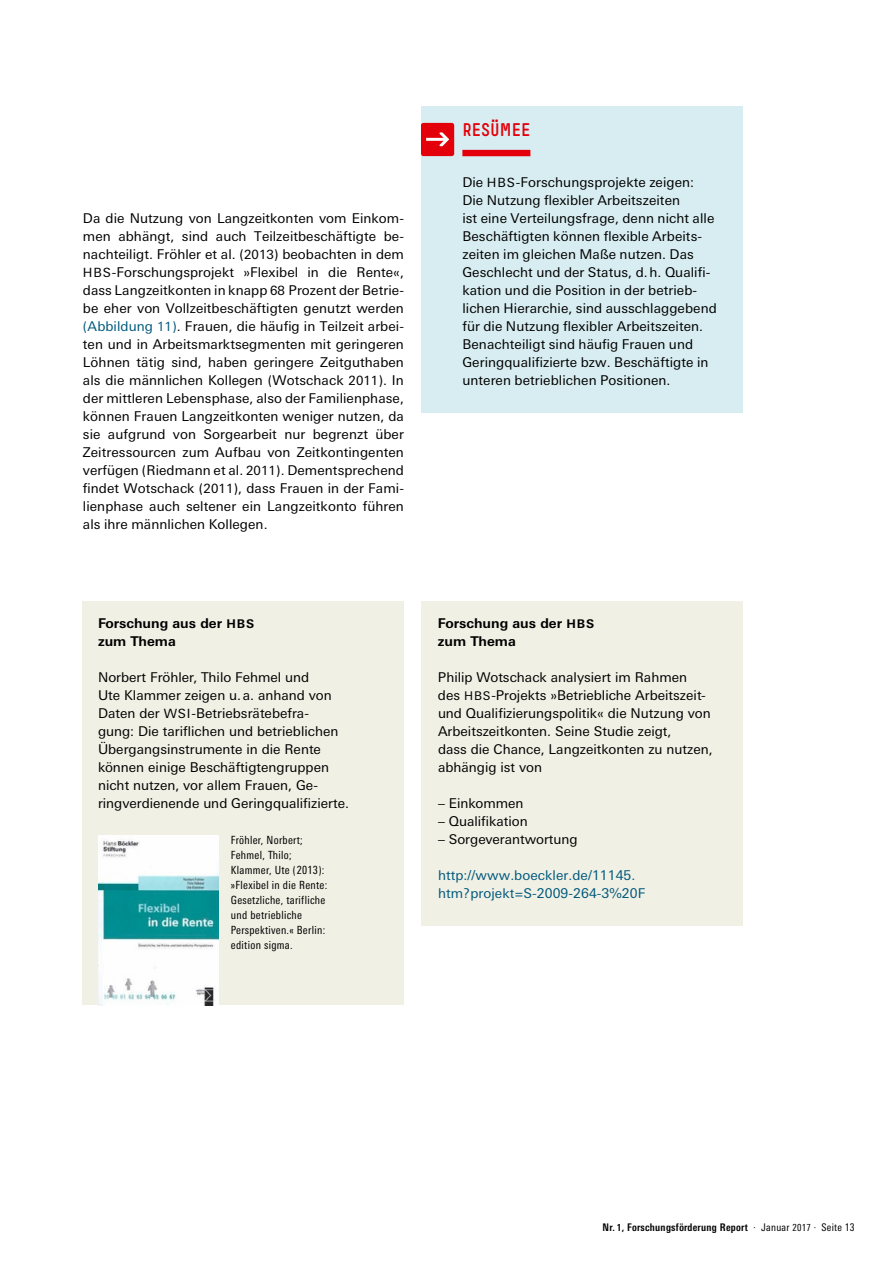
<style>
.page{position:relative;width:893px;height:1263px;background:#fff}
.page>*{position:absolute;margin:0;border:0;box-sizing:border-box;transform-origin:0 0}
.t1{font:18px "Simple HBS";color:#e3000b}
.t2{font:13.5px/18px "Univers Next Pro";color:#000}
.t3{font:13.5px/18px "Univers Next Pro";letter-spacing:.005em;color:#00597c}
.t4{font:700 13.5px/18px "Univers Next Pro";color:#000}
.t5{font:condensed 11.25px/15px "Univers Next Pro";letter-spacing:.025em;color:#000}
.t6{font:700 condensed 10.5px "Univers Next Pro";letter-spacing:.025em;color:#000}
.s1{font-size:12.75px}
.s2{color:#00597c}
.s3{font-size:12.75px;color:#00597c}
.s4{font-size:12px}
.s5{font-size:9.75px}
.s6{font-weight:400}
.s7{font-weight:400;font-size:9.75px}
</style>
<div class="page">
<div style="left:421px;top:601px;width:321px;height:324px;background:#f1f0e5"></div>
<div style="left:83px;top:601px;width:321px;height:404px;background:#f1f0e5"></div>
<img style="left:98px;top:836px;width:120px;height:170px">
<div style="left:421px;top:106px;width:321px;height:306px;background:#d8edf1"></div>
<div style="left:462px;top:150px;width:68px;height:6px;background:#e3000b"></div>
<div style="left:421px;top:123px;width:33px;height:33px;background:#e3000b;border-radius:2px"></div>
<svg style="left:426px;top:132px;width:23px;height:14px"></svg>
<hr style="left:0;top:0;width:1px;height:1263px;background:#000">
<p class="t2" style="left:83px;top:210px;width:323px;text-align:justify">Da die Nutzung von Langzeitkonten vom Einkom&shy;men abhängt, sind auch Teilzeitbeschäftigte be&shy;nachteiligt. Fröhler et al. (<span class="s1">2013</span>) beobachten in dem <span class="s1">HBS</span>-Forschungsprojekt »Flexibel in die Rente«, dass Langzeitkonten in knapp <span class="s1">68</span> Prozent der Betrie&shy;be eher von Vollzeitbeschäftigten genutzt werden <span class="s2">(Abbildung</span> <span class="s3">11</span><span class="s2">)</span>. Frauen, die häufig in Teilzeit arbei&shy;ten und in Arbeitsmarktsegmenten mit geringeren Löhnen tätig sind, haben geringere Zeitguthaben als die männlichen Kollegen (Wotschack <span class="s1">2011</span>). In der mittleren Lebensphase, also der Familienphase, können Frauen Langzeitkonten weniger nutzen, da sie aufgrund von Sorgearbeit nur begrenzt über Zeitressourcen zum Aufbau von Zeitkontingenten verfügen (Riedmann et al. <span class="s1">2011</span>). Dementsprechend findet Wotschack (<span class="s1">2011</span>), dass Frauen in der Fami&shy;lienphase auch seltener ein Langzeitkonto führen als ihre männlichen Kollegen.</p>
<h1 class="t1" style="left:462px;top:119px;width:70px">RESÜMEE</h1>
<p class="t2" style="left:462px;top:174px;width:256px">Die <span class="s1">HBS</span>-Forschungsprojekte zeigen:<br>Die Nutzung flexibler Arbeitszeiten<br>ist eine Verteilungsfrage, denn nicht alle Beschäftigten können flexible Arbeits&shy;zeiten im gleichen Maße nutzen. Das Geschlecht und der Status, d.h. Qualifi&shy;kation und die Position in der betrieb&shy;lichen Hierarchie, sind ausschlaggebend für die Nutzung flexibler Arbeitszeiten.<br>Benachteiligt sind häufig Frauen und Geringqualifizierte bzw. Beschäftigte in unteren betrieblichen Positionen.</p>
<p class="t4" style="left:98px;top:614px;width:158px">Forschung aus der <span class="s4">HBS </span>zum Thema</p>
<p class="t2" style="left:98px;top:669px;width:253px">Norbert Fröhler, Thilo Fehmel und<br>Ute Klammer zeigen u.a. anhand von Daten der <span class="s1">WSI</span>-Betriebsrätebefra-<br>gung: Die -tariflichen und betrieblichen Übergangsinstrumente in die Rente können einige Beschäftigtengruppen nicht nutzen, vor allem Frauen, Ge&shy;ringverdienende und Geringqualifizierte.</p>
<p class="t5" style="left:231px;top:833px;width:98px">Fröhler, Norbert;<br>Fehmel, Thilo;<br>Klammer, Ute (2013): »Flexibel in die Rente:<br>Gesetzliche, tarifliche und betriebliche<br>Perspektiven.« Berlin: edition sigma.</p>
<p class="t4" style="left:438px;top:614px;width:158px">Forschung aus der <span class="s4">HBS </span>zum Thema</p>
<p class="t2" style="left:438px;top:669px;width:276px">Philip Wotschack analysiert im Rahmen<br>des <span class="s4">HBS</span>-Projekts »Betriebliche Arbeitszeit&shy;und Qualifizierungspolitik« die Nutzung von Arbeitszeitkonten. Seine Studie zeigt,<br>dass die Chance, Langzeitkonten zu nutzen, abhängig ist von</p>
<p class="t2" style="left:438px;top:795px;width:87px">– Einkommen</p>
<p class="t2" style="left:438px;top:813px;width:91px">– Qualifikation</p>
<p class="t2" style="left:438px;top:831px;width:141px">– Sorgeverantwortung</p>
<p class="t3" style="left:438px;top:867px;width:209px">http://www.boeckler.de/11145. htm?projekt=S-2009-264-3%20F</p>
<p class="t6" style="left:603px;top:1221px;width:254px">Nr. <span class="s5">1</span>, Forschungsförderung Report <span class="s6">· Januar</span> <span class="s7">2017</span> <span class="s6">· Seite 13</span></p>
</div>
